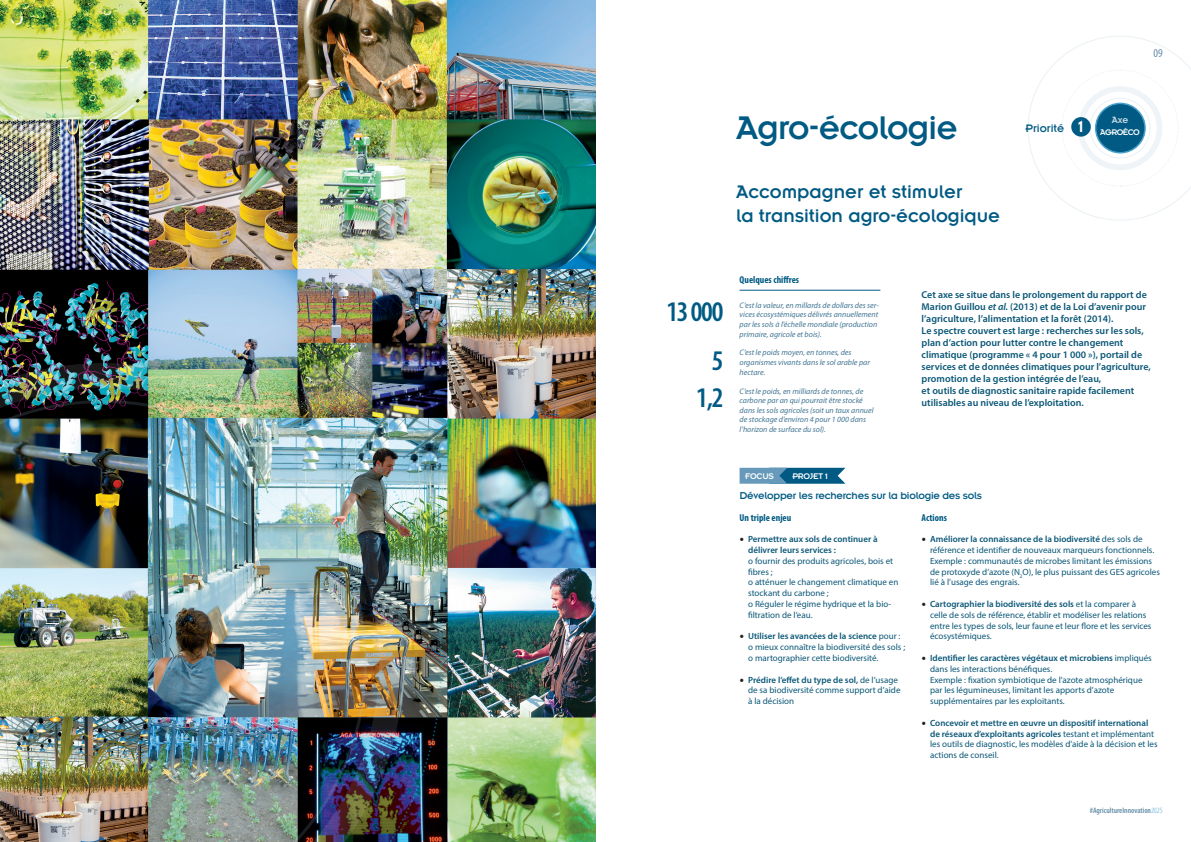
<style>
.page{position:relative;width:1191px;height:842px;background:#fff}
.page>*{position:absolute;margin:0;border:0;box-sizing:border-box;transform-origin:0 0}
.t1{font:36px "Insignia LT Std";letter-spacing:-.02em;color:#005a83}
.t2{font:600 condensed 28.6px/48.8px "Myriad Pro";color:#005a83;text-align:right}
.t3{font:20px/24px "Insignia LT Std";color:#005a83}
.t4{font:12px "Insignia LT Std";color:#005a83}
.t5{font:condensed 12px "Myriad Pro";color:#628ca7}
.t6{font:11px "Insignia LT Std";letter-spacing:-.02em;color:#005a83}
.t7{font:600 10px/12px "Myriad Pro";color:#0b5777}
.t8{font:700 condensed 10px "Myriad Pro";color:#005a83}
.t9{font:10px "Insignia LT Std";color:#cddde6}
.t10{font:9px/10.8px "Myriad Pro";color:#0b5777}
.t11{font:600 9px/10.8px "Myriad Pro";color:#0b5777}
.t12{font:9px "Insignia LT Std";letter-spacing:-.02em;color:#fff}
.t13{font:italic 8px/9.6px "Myriad Pro";color:#427694}
.t14{font:600 condensed 8px "Myriad Pro";color:#628ca7}
.s1{font-size:17.9px;color:#fff}
.s2{font-style:italic}
.s3{font-family:"Minion Pro";font-size:12px;color:#231f20}
.s4{font-family:"Minion Pro";font-weight:600;font-size:12px;color:#231f20}
.s5{font-weight:600}
.s6{font-weight:300;color:#47a0cb}
</style>
<div class="page">
<svg style="left:1028px;top:36px;width:163px;height:184px"></svg>
<div style="left:1089px;top:98px;width:61px;height:60px;border:1px solid #eaf1f5;border-radius:50%"></div>
<div style="left:1077px;top:86px;width:85px;height:84px;border:6px solid #eef4f7;border-radius:50%"></div>
<div style="left:1071px;top:117px;width:19px;height:20px;background:#005a83;border-radius:50%"></div>
<hr style="left:739px;top:290px;width:141px;height:1px;background:#005a83">
<img style="left:0;top:0;width:595px;height:842px">
<img style="left:443px;top:663px;width:126px;height:179px">
<img style="left:104px;top:198px;width:465px;height:464px">
<img style="left:0;top:198px;width:103px;height:126px">
<img style="left:105px;top:663px;width:338px;height:179px">
<img style="left:105px;top:324px;width:338px;height:337px">
<img style="left:0;top:324px;width:105px;height:518px">
<svg style="left:739px;top:468px;width:106px;height:16px;background:#377c9f"></svg>
<h3 class="t5" style="left:1153px;top:45px;width:10px">09</h3>
<h1 class="t1" style="left:736px;top:110px;width:223px">Agro-écologie</h1>
<h3 class="t3" style="left:736px;top:179px;width:265px">Accompagner et stimuler<br>la transition agro-écologique</h3>
<p class="t9" style="left:1111px;top:115px;width:18px">Axe</p>
<h3 class="t4" style="left:1025px;top:122px;width:116px">Priorité <span class="s1">1</span> <sub>AGROÉCO</sub></h3>
<h2 class="t2" style="left:666px;top:287px;width:59px">13 000<br>5</h2>
<h2 class="t2" style="left:696px;top:374px;width:29px">1,2</h2>
<p class="t8" style="left:739px;top:273px;width:61px">Quelques chiffres</p>
<p class="t13" style="left:739px;top:300px;width:141px">C’est la valeur, en millards de dollars des ser&shy;vices écosystémiques délivrés annuellement par les sols à l’échelle mondiale (production primaire, agricole et bois).</p>
<p class="t13" style="left:739px;top:348px;width:132px">C’est le poids moyen, en tonnes, des organismes vivants dans le sol arable par hectare.</p>
<p class="t13" style="left:739px;top:386px;width:135px">C’est le poids, en milliards de tonnes, de carbone par an qui pourrait être stocké dans les sols agricoles (soit un taux annuel de stockage d’environ 4 pour 1 000 dans l’horizon de surface du sol).</p>
<p class="t7" style="left:921px;top:288px;width:231px">Cet axe se situe dans le prolongement du rapport de Marion Guillou <span class="s2">et al.</span> (2013) et de la Loi d’avenir pour l’agriculture, l’alimentation et la forêt (2014).<br>Le spectre couvert est large : recherches sur les sols, plan d’action pour lutter contre le changement climatique (programme « 4 pour 1 000 »), portail de services et de données climatiques pour l’agriculture, promotion de la gestion intégrée de l’eau,<br>et outils de diagnostic sanitaire rapide facilement utilisables au niveau de l’exploitation.</p>
<p class="t12" style="left:792px;top:471px;width:37px">PROJET 1</p>
<p class="t6" style="left:739px;top:490px;width:244px">Développer les recherches sur la biologie des sols</p>
<p class="t12" style="left:745px;top:471px;width:30px">FOCUS</p>
<p class="t8" style="left:739px;top:511px;width:53px">Un triple enjeu</p>
<p class="t11" style="left:748px;top:533px;width:131px;text-indent:-9px"><span class="s3">•</span> Permettre aux sols de continuer à délivrer leurs services :</p>
<p class="t10" style="left:748px;top:555px;width:152px">o fournir des produits agricoles, bois et fibres ;<br>o atténuer le changement climatique en stockant du carbone ;<br>o Réguler le régime hydrique et la bio&shy;filtration de l’eau.</p>
<p class="t10" style="left:748px;top:631px;width:159px;text-indent:-9px"><span class="s4">•</span> <span class="s5">Utiliser les avancées de la science</span> pour : o mieux connaître la biodiversité des sols ; o martographier cette biodiversité.</p>
<p class="t10" style="left:748px;top:674px;width:154px;text-indent:-9px"><span class="s4">•</span> <span class="s5">Prédire l’effet du type de sol,</span> de l’usage de sa biodiversité comme support d’aide à la décision</p>
<p class="t8" style="left:921px;top:511px;width:27px">Actions</p>
<p class="t10" style="left:930px;top:534px;width:231px;text-indent:-9px"><span class="s4">•</span> <span class="s5">Améliorer la connaissance de la biodiversité</span> des sols de référence et identifier de nouveaux marqueurs fonctionnels.<br>Exemple : communautés de microbes limitant les émissions de protoxyde d’azote (N<sub>2</sub>O), le plus puissant des GES agricoles lié à l’usage des engrais.</p>
<p class="t10" style="left:930px;top:598px;width:223px;text-indent:-9px"><span class="s4">•</span> <span class="s5">Cartographier la biodiversité des sols</span> et la comparer à celle de sols de référence, établir et modéliser les relations entre les types de sols, leur faune et leur flore et les services écosystémiques.</p>
<p class="t10" style="left:930px;top:652px;width:223px;text-indent:-9px"><span class="s4">•</span> <span class="s5">Identifier les caractères végétaux et microbiens</span> impliqués dans les interactions bénéfiques.<br>Exemple : fixation symbiotique de l’azote atmosphérique par les légumineuses, limitant les apports d’azote supplémentaires par les exploitants.</p>
<p class="t10" style="left:930px;top:717px;width:229px;text-indent:-9px"><span class="s4">•</span> <span class="s5">Concevoir et mettre en œuvre un dispositif international de réseaux d’exploitants agricoles</span> testant et implémentant les outils de diagnostic, les modèles d’aide à la décision et les actions de conseil.</p>
<p class="t14" style="left:1089px;top:805px;width:74px">#AgricultureInnovation<span class="s6">2025</span></p>
</div>
